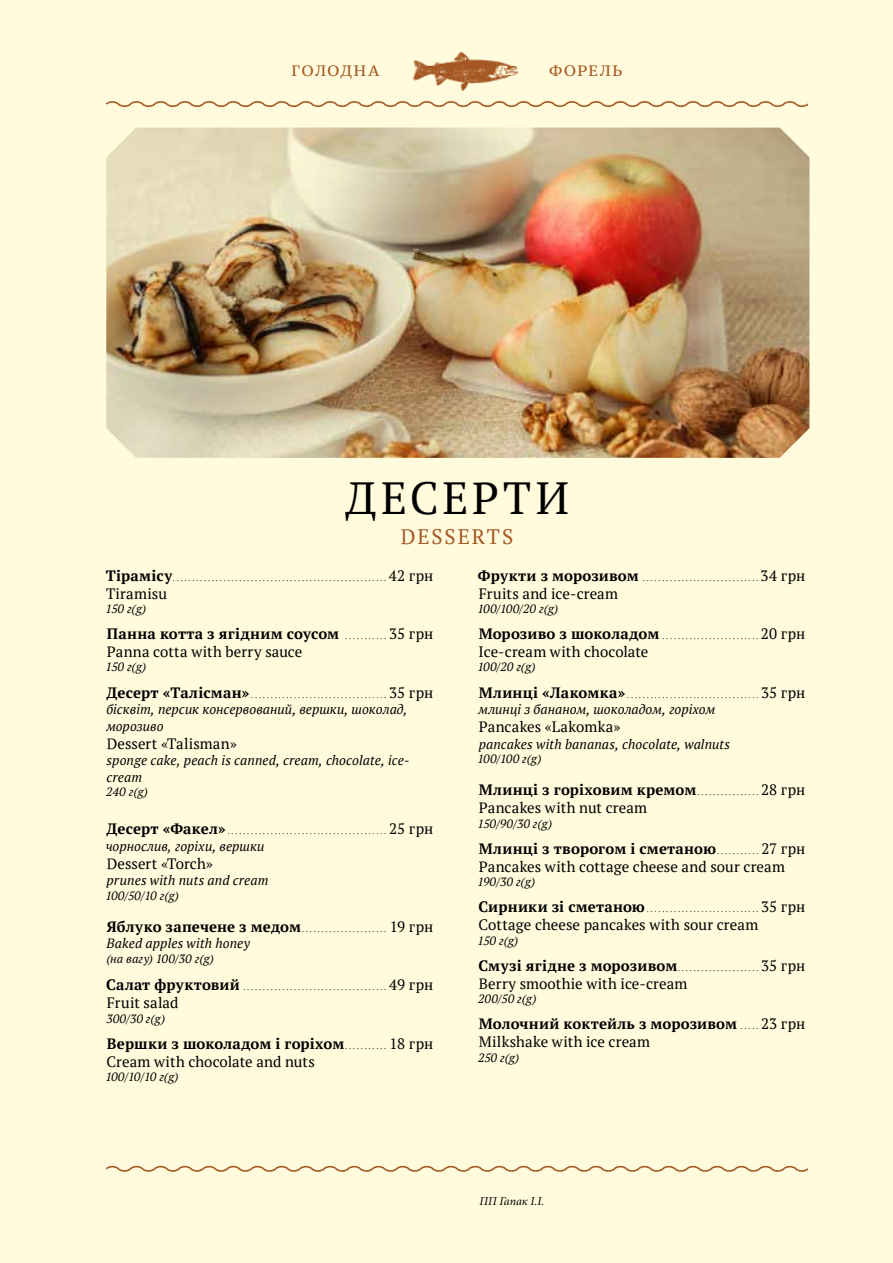
<style>
.page{position:relative;width:893px;height:1263px;background:#fffbdc}
.page>*{position:absolute;margin:0;border:0;box-sizing:border-box;transform-origin:0 0}
.t1{font:45px "PT Serif";letter-spacing:.09em;color:#000}
.t2{font:21px "PT Serif";letter-spacing:.085em;color:#a55a28}
.t3{font:15px/18px "PT Serif";letter-spacing:.005em;color:#000}
.t4{font:700 15px/18px "PT Serif";letter-spacing:.005em;color:#000}
.t5{font:15px "PT Serif Caption";letter-spacing:.1em;color:#a55a28}
.t6{font:italic 13.5px/16.5px "PT Serif";letter-spacing:.005em;color:#000}
.t7{font:italic 12px "PT Serif";letter-spacing:.01em;color:#000}
.t8{font:italic 12px "Minion Pro";letter-spacing:-.01em;color:#000}
.t9{font:7.5px "PT Serif";color:#000}
.s1{font-weight:700;font-size:15px}
.s2{font-size:15px}
.s3{font-weight:700}
.s4{font-size:7.5px}
.s5{font-weight:400;font-size:7.5px}
.s6{font-weight:400}
</style>
<div class="page">
<img style="left:106px;top:128px;width:703px;height:330px">
<h3 class="t5" style="left:292px;top:61px;width:89px">ГОЛОДНА</h3>
<h3 class="t5" style="left:549px;top:61px;width:75px">ФОРЕЛЬ</h3>
<h1 class="t1" style="left:346px;top:469px;width:225px">ДЕСЕРТИ</h1>
<h2 class="t2" style="left:401px;top:523px;width:114px">DESSERTS</h2>
<p class="t9" style="left:106px;top:573px;width:329px"><span class="s1">Тірамісу</span>.......................................................<span class="s2">42 грн</span></p>
<h3 class="t3" style="left:106px;top:584px;width:63px">Tiramisu</h3>
<h3 class="t7" style="left:105px;top:601px;width:42px">150 г(g)</h3>
<h3 class="t3" style="left:107px;top:625px;width:328px"><span class="s3">Панна котта з ягідним соусом</span> <span class="s4">. . . . . . . . . . .</span> 35 грн<br>Panna cotta with berry sauce</h3>
<h3 class="t7" style="left:105px;top:659px;width:42px">150 г(g)</h3>
<p class="t9" style="left:107px;top:690px;width:328px"><span class="s1">Десерт «Талісман»</span> . . . . . . . . . . . . . . . . . . . . . . . . . . . . . . . . . . . <span class="s2">35 грн</span></p>
<h3 class="t6" style="left:106px;top:701px;width:302px">бісквіт, персик консервований, вершки, шоколад, морозиво</h3>
<h3 class="t3" style="left:107px;top:734px;width:131px">Dessert «Talisman»</h3>
<h3 class="t6" style="left:107px;top:752px;width:305px">sponge cake, peach is canned, cream, chocolate, ice&shy;cream</h3>
<h3 class="t7" style="left:106px;top:784px;width:43px">240 г(g)</h3>
<p class="t9" style="left:107px;top:826px;width:328px"><span class="s1">Десерт «Факел»</span> . . . . . . . . . . . . . . . . . . . . . . . . . . . . . . . . . . . . . . . . . <span class="s2">25 грн</span></p>
<h3 class="t6" style="left:106px;top:837px;width:160px">чорнослив, горіхи, вершки</h3>
<h3 class="t3" style="left:107px;top:854px;width:108px">Dessert «Torch»</h3>
<h3 class="t6" style="left:107px;top:872px;width:163px">prunes with nuts and cream</h3>
<h3 class="t7" style="left:105px;top:887px;width:75px">100/50/10 г(g)</h3>
<p class="t9" style="left:107px;top:924px;width:328px"><span class="s1">Яблуко запечене з медом</span> . . . . . . . . . . . . . . . . . . . . . . <span class="s2">19 грн</span></p>
<h3 class="t6" style="left:106px;top:935px;width:145px">Baked apples with honey</h3>
<h3 class="t7" style="left:106px;top:950px;width:109px">(на вагу) 100/30 г(g)</h3>
<p class="t9" style="left:106px;top:982px;width:329px"><span class="s1">Салат фруктовий</span> . . . . . . . . . . . . . . . . . . . . . . . . . . . . . . . . . . . . . <span class="s2">49 грн</span></p>
<h3 class="t3" style="left:107px;top:994px;width:73px">Fruit salad</h3>
<h3 class="t7" style="left:107px;top:1010px;width:60px">300/30 г(g)</h3>
<h3 class="t3" style="left:106px;top:1034px;width:328px"><span class="s3">Вершки з шоколадом і горіхом</span> <span class="s4">. . . . . . . . . . .</span> 18 грн<br>Cream with chocolate and nuts</h3>
<h3 class="t7" style="left:105px;top:1069px;width:75px">100/10/10 г(g)</h3>
<p class="t9" style="left:478px;top:573px;width:329px"><span class="s1">Фрукти з морозивом</span> . . . . . . . . . . . . . . . . . . . . . . . . . . . . . . <span class="s2">34 грн</span></p>
<h3 class="t3" style="left:479px;top:584px;width:141px">Fruits and ice-cream</h3>
<h3 class="t7" style="left:477px;top:601px;width:82px">100/100/20 г(g)</h3>
<p class="t9" style="left:479px;top:631px;width:328px"><span class="s1">Морозиво з шоколадом</span> . . . . . . . . . . . . . . . . . . . . . . . . . <span class="s2">20 грн</span></p>
<h3 class="t3" style="left:479px;top:643px;width:171px">Ice-cream with chocolate</h3>
<h3 class="t7" style="left:477px;top:659px;width:60px">100/20 г(g)</h3>
<p class="t9" style="left:479px;top:690px;width:328px"><span class="s1">Млинці «Лакомка»</span> . . . . . . . . . . . . . . . . . . . . . . . . . . . . . . . . . . <span class="s2">35 грн</span></p>
<h3 class="t6" style="left:478px;top:701px;width:238px">млинці з бананом, шоколадом, горіхом</h3>
<h3 class="t3" style="left:479px;top:718px;width:143px">Pancakes «Lakomka»</h3>
<h3 class="t6" style="left:479px;top:735px;width:253px">pancakes with bananas, chocolate, walnuts</h3>
<h3 class="t7" style="left:477px;top:751px;width:66px">100/100 г(g)</h3>
<h3 class="t3" style="left:479px;top:781px;width:328px"><span class="s3">Млинці з горіховим кремом</span> <span class="s4">. . . . . . . . . . . . . . . .</span> 28 грн<br>Pancakes with nut cream</h3>
<h3 class="t7" style="left:477px;top:815px;width:76px">150/90/30 г(g)</h3>
<h3 class="t3" style="left:479px;top:839px;width:328px"><span class="s3">Млинці з творогом і сметаною</span> <span class="s4">. . . . . . . . . . .</span> 27 грн<br>Pancakes with cottage cheese and sour cream</h3>
<h3 class="t7" style="left:477px;top:874px;width:59px">190/30 г(g)</h3>
<p class="t9" style="left:478px;top:904px;width:329px"><span class="s1">Сирники зі сметаною</span> . . . . . . . . . . . . . . . . . . . . . . . . . . . . . <span class="s2">35 грн</span></p>
<h3 class="t3" style="left:479px;top:916px;width:281px">Cottage cheese pancakes with sour cream</h3>
<h3 class="t7" style="left:477px;top:932px;width:42px">150 г(g)</h3>
<h3 class="t3" style="left:478px;top:956px;width:329px"><span class="s3">Смузі ягідне з морозивом</span> <span class="s4">. . . . . . . . . . . . . . . . . . . . .</span> 35 грн<br>Berry smoothie with ice-cream</h3>
<h3 class="t7" style="left:478px;top:991px;width:60px">200/50 г(g)</h3>
<h3 class="t4" style="left:479px;top:1014px;width:328px">Молочний коктейль з морозивом <span class="s5">. . . . .</span> <span class="s6">23 грн<br>Milkshake with ice cream</span></h3>
<h3 class="t7" style="left:478px;top:1049px;width:43px">250 г(g)</h3>
<h3 class="t8" style="left:479px;top:1193px;width:66px">ПП Гапак І.І.</h3>
</div>
